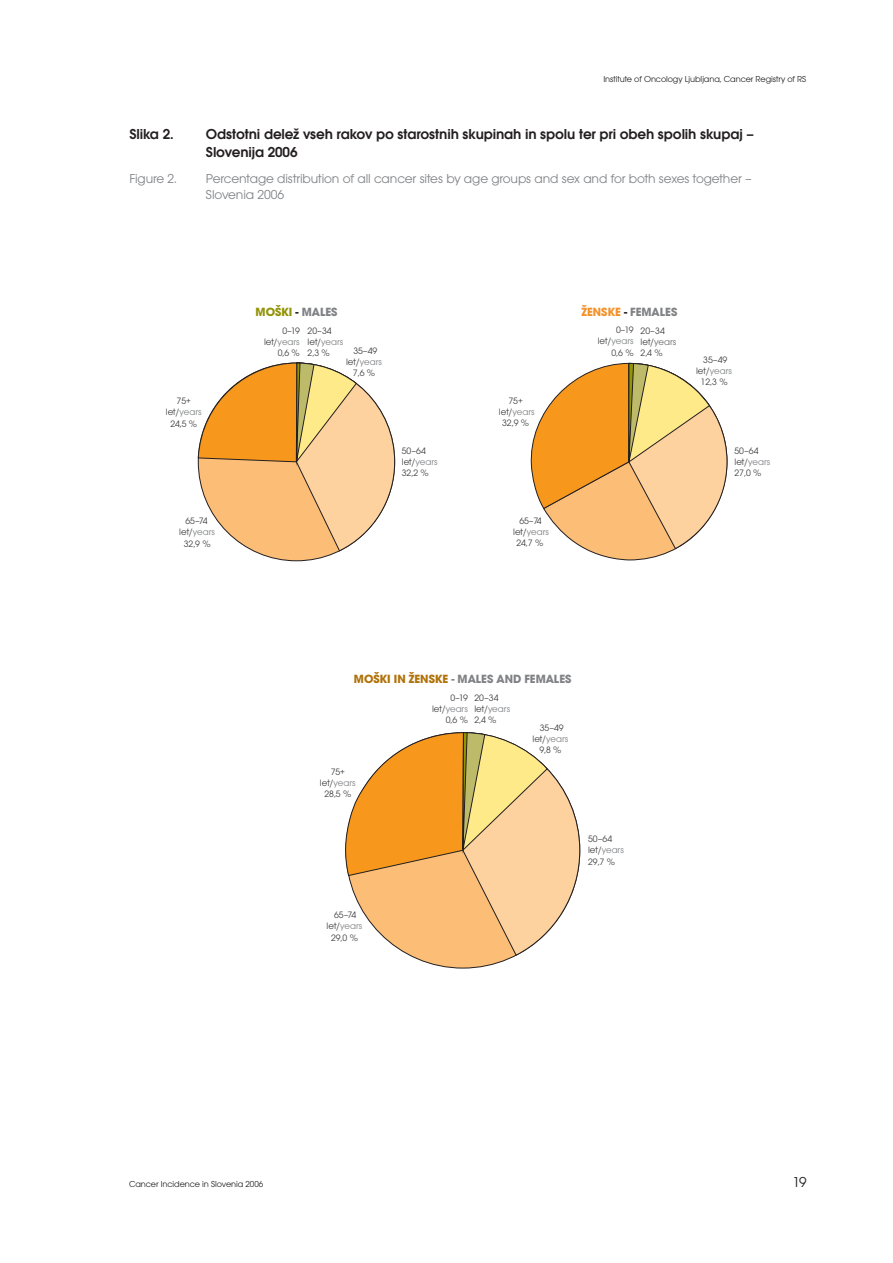
<style>
.page{position:relative;width:893px;height:1263px;background:#fff}
.page>*{position:absolute;margin:0;border:0;box-sizing:border-box;transform-origin:0 0}
.t1{font:600 15px/18px "Avant Gar Got Itc TEE";letter-spacing:-.01em;color:#231f20}
.t2{font:15px "Avant Gar Got Itc TEE";color:#231f20}
.t3{font:13.5px/16.2px "Avant Gar Got Itc TEE";letter-spacing:-.01em;color:#808285}
.t4{font:700 12.45px "Avant Gar Got Itc TEE";color:#808285}
.t5{font:700 12.45px "Avant Gar Got Itc TEE";color:#939306}
.t6{font:9.6px/11.1px "Avant Gar Got Itc TEE";color:#3e3e3f;text-align:center}
.t7{font:9px "Avant Gar Got Itc TEE";letter-spacing:-.01em;color:#231f20}
.s1{color:#808285}
.s2{color:#231f20}
.s3{color:#f49129}
.s4{color:#6c6d70}
.s5{color:#b0720a}
</style>
<div class="page">
<svg style="left:530px;top:363px;width:198px;height:197px"></svg>
<svg style="left:198px;top:363px;width:197px;height:188px"></svg>
<svg style="left:345px;top:732px;width:235px;height:224px"></svg>
<p class="t7" style="left:603px;top:74px;width:204px">Institute of Oncology Ljubljana, Cancer Registry of RS</p>
<h1 class="t1" style="left:129px;top:125px;width:46px">Slika 2.</h1>
<h1 class="t1" style="left:206px;top:125px;width:549px">Odstotni delež vseh rakov po starostnih skupinah in spolu ter pri obeh spolih skupaj –<br>Slovenija 2006</h1>
<h2 class="t3" style="left:129px;top:170px;width:49px">Figure 2.</h2>
<h2 class="t3" style="left:206px;top:170px;width:547px">Percentage distribution of all cancer sites by age groups and sex and for both sexes together –<br>Slovenia 2006</h2>
<p class="t6" style="left:166px;top:395px;width:37px">75+ let/<span class="s1">years<br></span>24,5 %</p>
<p class="t6" style="left:179px;top:515px;width:37px">65–74 let/<span class="s1">years<br></span>32,9 %</p>
<p class="t5" style="left:256px;top:304px;width:84px">MOŠKI <span class="s2">-</span> <span class="s1">MALES</span></p>
<p class="t6" style="left:264px;top:325px;width:37px;text-align:right">0–19 let/<span class="s1">years<br></span>0,6 %</p>
<p class="t6" style="left:308px;top:325px;width:37px;text-align:left">20–34 let/<span class="s1">years<br></span>2,3 %</p>
<p class="t6" style="left:346px;top:345px;width:37px">35–49 let/<span class="s1">years<br></span>7,6 %</p>
<p class="t6" style="left:402px;top:445px;width:37px;text-align:left">50–64 let/<span class="s1">years<br></span>32,2 %</p>
<p class="t6" style="left:499px;top:395px;width:37px">75+ let/<span class="s1">years<br></span>32,9 %</p>
<p class="t6" style="left:513px;top:515px;width:37px">65–74 let/<span class="s1">years<br></span>24,7 %</p>
<p class="t4" style="left:581px;top:304px;width:97px"><span class="s3">ŽENSKE</span> <span class="s2">-</span> FEMALES</p>
<p class="t6" style="left:598px;top:324px;width:37px;text-align:right">0–19 let/<span class="s1">years<br></span>0,6 %</p>
<p class="t6" style="left:641px;top:325px;width:37px;text-align:left">20–34 let/<span class="s4">years<br></span>2,4 %</p>
<p class="t6" style="left:696px;top:354px;width:37px">35–49 let/<span class="s1">years<br></span>12,3 %</p>
<p class="t6" style="left:734px;top:445px;width:37px;text-align:left">50–64 let/<span class="s1">years<br></span>27,0 %</p>
<p class="t4" style="left:354px;top:672px;width:219px"><span class="s5">MOŠKI IN ŽENSKE</span> - MALES AND FEMALES</p>
<p class="t6" style="left:432px;top:692px;width:37px;text-align:right">0–19 let/<span class="s1">years<br></span>0,6 %</p>
<p class="t6" style="left:532px;top:722px;width:37px">35–49 let/<span class="s1">years<br></span>9,8 %</p>
<p class="t6" style="left:474px;top:692px;width:37px;text-align:left">20–34 let/<span class="s1">years<br></span>2,4 %</p>
<p class="t6" style="left:320px;top:766px;width:37px">75+ let/<span class="s1">years<br></span>28,5 %</p>
<p class="t6" style="left:588px;top:833px;width:37px;text-align:left">50–64 let/<span class="s1">years<br></span>29,7 %</p>
<p class="t6" style="left:327px;top:909px;width:37px">65–74 let/<span class="s1">years<br></span>29,0 %</p>
<p class="t7" style="left:129px;top:1178px;width:136px">Cancer Incidence in Slovenia 2006</p>
<h1 class="t2" style="left:792px;top:1173px;width:16px">19</h1>
</div>
